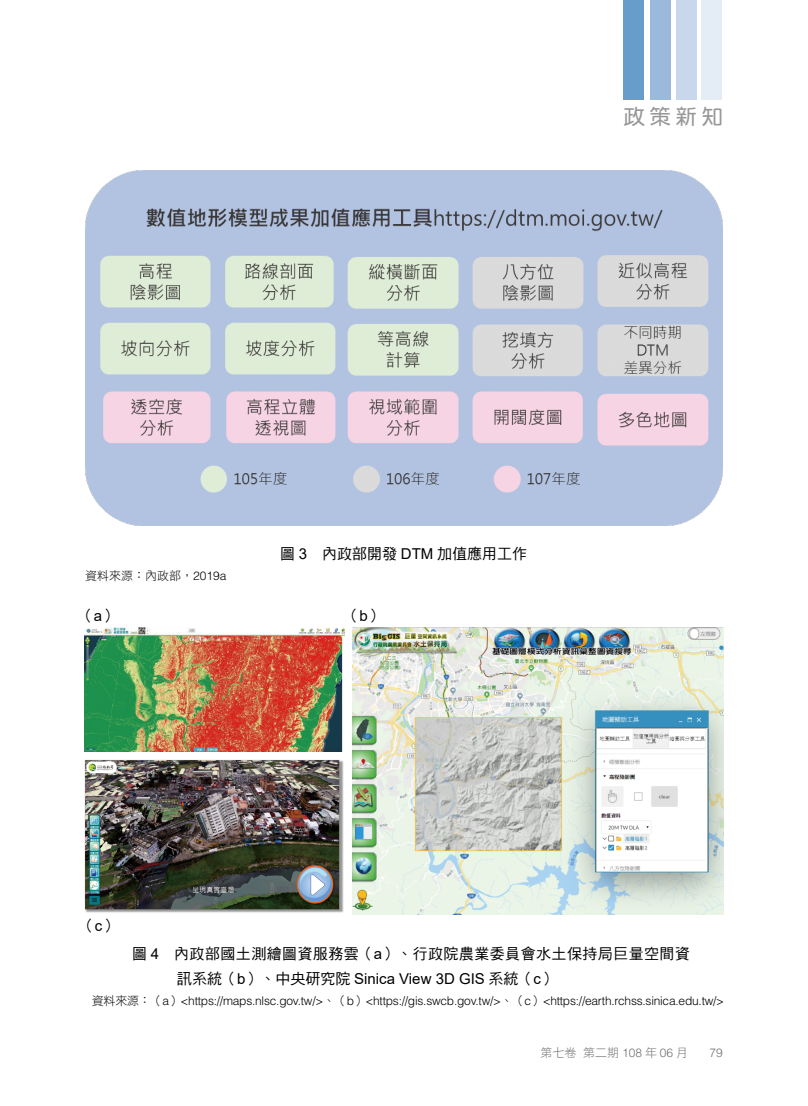
<style>
.page{position:relative;width:808px;height:1106px;background:#fff}
.page>*{position:absolute;margin:0;border:0;box-sizing:border-box;transform-origin:0 0}
.t1{font:21px "DF Yuan Std W7";color:#999899}
.t2{font:15px "DF Hei Std W5";letter-spacing:.03em;color:#000}
.t3{font:15px "Arial";color:#000}
.t4{font:15px "DF Hei Std W5";color:#000}
.t5{font:300 12px "Helvetica LT Std";letter-spacing:-.02em;color:#000}
.t6{font:12px "DF Hei Std W3";color:#000}
.t7{font:12px "DF Hei Std W3";color:#727171}
.t8{font:300 12px "Helvetica LT Std";color:#727171}
.s1{font-family:"Helvetica LT Std";font-weight:300}
.s2{font-family:"Arial"}
.s3{font-family:"DF Hei Std W5"}
.s4{font-family:"DF Hei Std W3";font-weight:400}
</style>
<div class="page">
<div style="left:623px;top:0;width:21px;height:100px;background:#669dcb"></div>
<div style="left:676px;top:0;width:20px;height:100px;background:#c8d7eb"></div>
<div style="left:650px;top:0;width:21px;height:100px;background:#9ab9db"></div>
<div style="left:701px;top:0;width:21px;height:100px;background:#e4ecf6"></div>
<img style="left:85px;top:170px;width:637px;height:355px">
<img style="left:85px;top:627px;width:259px;height:124px">
<img style="left:353px;top:627px;width:371px;height:287px">
<img style="left:85px;top:759px;width:259px;height:154px">
<h1 class="t1" style="left:624px;top:105px;width:101px">政策新知</h1>
<p class="t6" style="left:85px;top:569px;width:143px">資料來源：內政部，<span class="s1">2019a</span></p>
<p class="t4" style="left:280px;top:546px;width:249px">圖 <span class="s2">3</span>　內政部開發 <span class="s2">DTM</span> 加值應用工作</p>
<p class="t2" style="left:79px;top:607px;width:40px">（<span class="s2">a</span>）</p>
<p class="t2" style="left:344px;top:607px;width:40px">（<span class="s2">b</span>）</p>
<p class="t2" style="left:80px;top:917px;width:39px">（<span class="s2">c</span>）</p>
<p class="t2" style="left:132px;top:945px;width:559px">圖 <span class="s2">4</span> 內政部國土測繪圖資服務雲（<span class="s2">a</span>）、行政院農業委員會水土保持局巨量空間資</p>
<p class="t3" style="left:177px;top:968px;width:380px"><span class="s3">訊系統（</span>b<span class="s3">）、中央研究院</span> Sinica View 3D GIS <span class="s3">系統（</span>c<span class="s3">）</span></p>
<p class="t5" style="left:92px;top:993px;width:634px"><span class="s4">資料來源：（</span>a<span class="s4">）</span>&lt;https://maps.nlsc.gov.tw/&gt;<span class="s4">、（</span>b<span class="s4">）</span>&lt;https://gis.swcb.gov.tw/&gt;<span class="s4">、（</span>c<span class="s4">）</span>&lt;https://earth.rchss.sinica.edu.tw/&gt;</p>
<p class="t7" style="left:540px;top:1046px;width:149px">第七卷 第二期 <span class="s1">108</span> 年 <span class="s1">06</span> 月</p>
<p class="t8" style="left:709px;top:1045px;width:15px">79</p>
</div>
